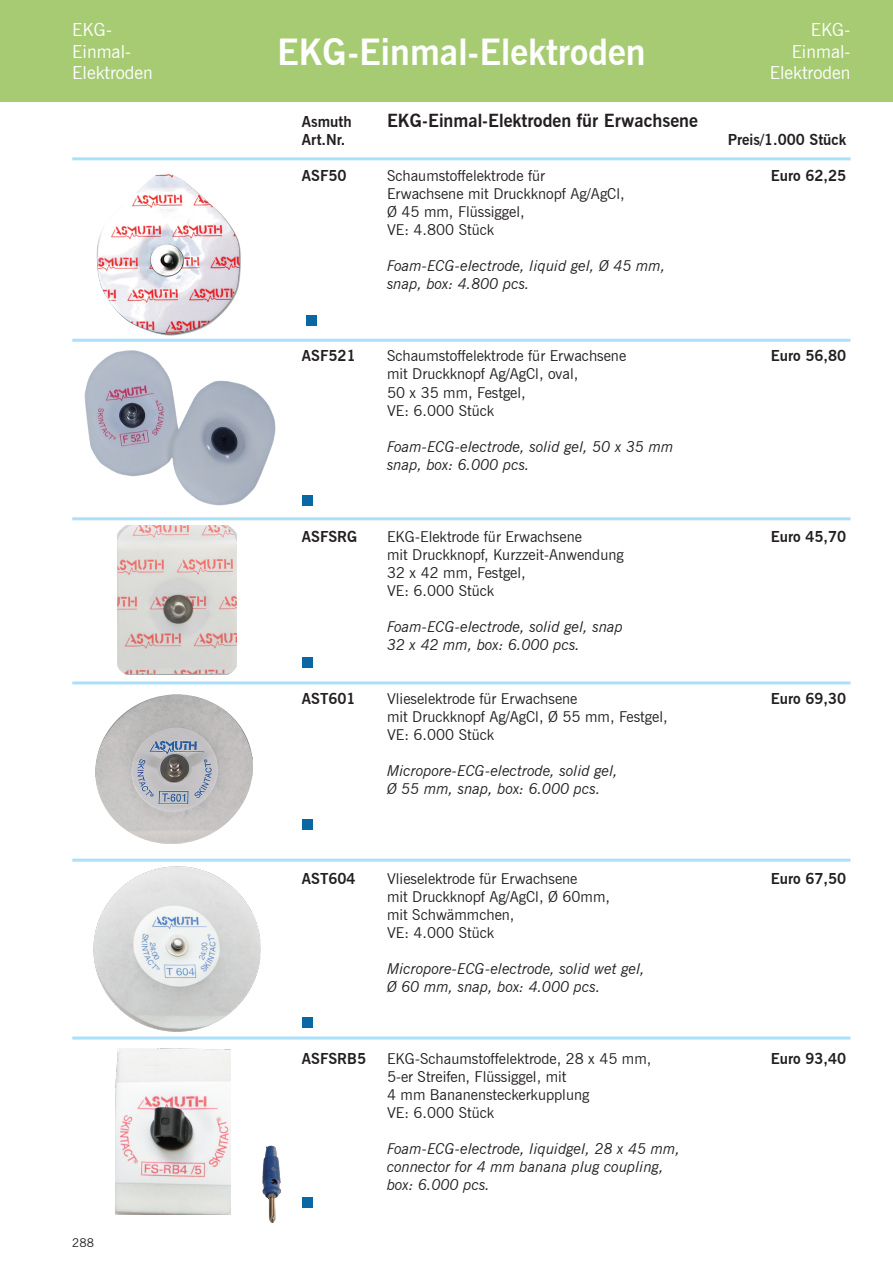
<style>
.page{position:relative;width:893px;height:1263px;background:#fff}
.page>*{position:absolute;margin:0;border:0;box-sizing:border-box;transform-origin:0 0}
.Text{font:700 36px "News Gothic BT";color:#fff}
.Text-2{font:18px "News Gothic BT";color:#fff}
.Produkte{font:700 18px "News Gothic BT";color:#231f20}
.Produkte-2{font:15px "News Gothic BT";color:#231f20}
.Text-3{font:italic 15px "News Gothic BT";color:#231f20}
.Produkte-3{font:700 15px "News Gothic BT";color:#231f20}
.Text-4{font:15px "News Gothic BT";color:#231f20}
.Text-5{font:700 15px "News Gothic BT";color:#231f20}
.t1{font:12px "News Gothic BT";color:#231f20}
</style>
<div class="page">
<div style="left:0;top:0;width:893px;height:102px;background:#a6cb72"></div>
<div style="left:306px;top:315px;width:11px;height:10px;background:#0968a3"></div>
<div style="left:302px;top:495px;width:11px;height:10px;background:#0968a3"></div>
<div style="left:302px;top:657px;width:11px;height:10px;background:#0968a3"></div>
<div style="left:302px;top:819px;width:11px;height:10px;background:#0968a3"></div>
<div style="left:302px;top:1017px;width:11px;height:10px;background:#0968a3"></div>
<div style="left:302px;top:1197px;width:11px;height:10px;background:#0968a3"></div>
<hr style="left:72px;top:1036px;width:778px;height:3px;background:#aae0f9">
<hr style="left:72px;top:681px;width:778px;height:3px;background:#aae0f9">
<hr style="left:72px;top:517px;width:778px;height:3px;background:#aae0f9">
<hr style="left:72px;top:339px;width:778px;height:3px;background:#aae0f9">
<img style="left:97px;top:174px;width:144px;height:161px">
<img style="left:84px;top:350px;width:192px;height:156px">
<img style="left:95px;top:694px;width:158px;height:150px">
<hr style="left:72px;top:859px;width:778px;height:3px;background:#aae0f9">
<img style="left:118px;top:525px;width:118px;height:150px">
<img style="left:115px;top:1049px;width:116px;height:165px">
<img style="left:94px;top:866px;width:166px;height:165px">
<img style="left:263px;top:1146px;width:17px;height:76px">
<hr style="left:72px;top:157px;width:778px;height:3px;background:#aae0f9">
<p class="Text-2" style="left:72px;top:19px;width:41px">EKG-</p>
<p class="Text-2" style="left:72px;top:41px;width:60px">Einmal-</p>
<p class="Text-2" style="left:72px;top:62px;width:82px">Elektroden</p>
<p class="t1" style="left:72px;top:1235px;width:23px">288</p>
<p class="Text" style="left:277px;top:30px;width:370px">EKG-Einmal-Elektroden</p>
<p class="Text-2" style="left:811px;top:19px;width:41px">EKG-</p>
<p class="Text-2" style="left:792px;top:41px;width:60px">Einmal-</p>
<p class="Text-2" style="left:770px;top:62px;width:82px">Elektroden</p>
<p class="Produkte-3" style="left:302px;top:113px;width:51px">Asmuth</p>
<p class="Produkte" style="left:387px;top:110px;width:313px">EKG-Einmal-Elektroden für Erwachsene</p>
<p class="Produkte-3" style="left:302px;top:131px;width:45px">Art.Nr.</p>
<p class="Produkte-3" style="left:728px;top:131px;width:120px">Preis/1.000 Stück</p>
<p class="Produkte-3" style="left:302px;top:167px;width:46px">ASF50</p>
<p class="Produkte-2" style="left:387px;top:167px;width:160px">Schaumstoffelektrode für</p>
<p class="Produkte-3" style="left:771px;top:167px;width:77px">Euro 62,25</p>
<p class="Produkte-2" style="left:387px;top:185px;width:239px">Erwachsene mit Druckknopf Ag/AgCl,</p>
<p class="Produkte-2" style="left:387px;top:203px;width:139px">Ø 45 mm, Flüssiggel,</p>
<p class="Produkte-2" style="left:387px;top:221px;width:109px">VE: 4.800 Stück</p>
<p class="Text-3" style="left:387px;top:257px;width:280px">Foam-ECG-electrode, liquid gel, Ø 45 mm,</p>
<p class="Text-3" style="left:387px;top:275px;width:144px">snap, box: 4.800 pcs.</p>
<p class="Produkte-3" style="left:302px;top:347px;width:55px">ASF521</p>
<p class="Produkte-2" style="left:387px;top:347px;width:241px">Schaumstoffelektrode für Erwachsene</p>
<p class="Produkte-3" style="left:771px;top:347px;width:77px">Euro 56,80</p>
<p class="Produkte-2" style="left:387px;top:365px;width:193px">mit Druckknopf Ag/AgCl, oval,</p>
<p class="Produkte-2" style="left:387px;top:383px;width:140px">50 x 35 mm, Festgel,</p>
<p class="Produkte-2" style="left:387px;top:401px;width:109px">VE: 6.000 Stück</p>
<p class="Text-3" style="left:387px;top:437px;width:288px">Foam-ECG-electrode, solid gel, 50 x 35 mm</p>
<p class="Text-3" style="left:387px;top:455px;width:144px">snap, box: 6.000 pcs.</p>
<p class="Text-5" style="left:302px;top:527px;width:57px">ASFSRG</p>
<p class="Text-4" style="left:387px;top:527px;width:196px">EKG-Elektrode für Erwachsene</p>
<p class="Text-5" style="left:771px;top:527px;width:77px">Euro 45,70</p>
<p class="Text-4" style="left:387px;top:545px;width:238px">mit Druckknopf, Kurzzeit-Anwendung</p>
<p class="Text-4" style="left:387px;top:563px;width:140px">32 x 42 mm, Festgel,</p>
<p class="Text-4" style="left:387px;top:581px;width:109px">VE: 6.000 Stück</p>
<p class="Text-3" style="left:387px;top:617px;width:238px">Foam-ECG-electrode, solid gel, snap</p>
<p class="Text-3" style="left:387px;top:635px;width:195px">32 x 42 mm, box: 6.000 pcs.</p>
<p class="Produkte-3" style="left:302px;top:689px;width:55px">AST601</p>
<p class="Produkte-2" style="left:387px;top:689px;width:192px">Vlieselektrode für Erwachsene</p>
<p class="Produkte-3" style="left:771px;top:689px;width:77px">Euro 69,30</p>
<p class="Produkte-2" style="left:387px;top:707px;width:282px">mit Druckknopf Ag/AgCl, Ø 55 mm, Festgel,</p>
<p class="Produkte-2" style="left:387px;top:725px;width:109px">VE: 6.000 Stück</p>
<p class="Text-3" style="left:387px;top:761px;width:233px">Micropore-ECG-electrode, solid gel,</p>
<p class="Text-3" style="left:387px;top:779px;width:215px">Ø 55 mm, snap, box: 6.000 pcs.</p>
<p class="Produkte-3" style="left:302px;top:869px;width:55px">AST604</p>
<p class="Produkte-2" style="left:387px;top:869px;width:192px">Vlieselektrode für Erwachsene</p>
<p class="Produkte-3" style="left:771px;top:869px;width:77px">Euro 67,50</p>
<p class="Produkte-2" style="left:387px;top:887px;width:224px">mit Druckknopf Ag/AgCl, Ø 60mm,</p>
<p class="Produkte-2" style="left:387px;top:905px;width:129px">mit Schwämmchen,</p>
<p class="Produkte-2" style="left:387px;top:923px;width:109px">VE: 4.000 Stück</p>
<p class="Text-3" style="left:387px;top:959px;width:259px">Micropore-ECG-electrode, solid wet gel,</p>
<p class="Text-3" style="left:387px;top:977px;width:215px">Ø 60 mm, snap, box: 4.000 pcs.</p>
<p class="Produkte-3" style="left:302px;top:1049px;width:66px">ASFSRB5</p>
<p class="Produkte-2" style="left:387px;top:1049px;width:266px">EKG-Schaumstoffelektrode, 28 x 45 mm,</p>
<p class="Produkte-3" style="left:771px;top:1049px;width:77px">Euro 93,40</p>
<p class="Produkte-2" style="left:387px;top:1067px;width:181px">5-er Streifen, Flüssiggel, mit</p>
<p class="Produkte-2" style="left:387px;top:1085px;width:204px">4 mm Bananensteckerkupplung</p>
<p class="Produkte-2" style="left:387px;top:1103px;width:109px">VE: 6.000 Stück</p>
<p class="Text-3" style="left:387px;top:1139px;width:295px">Foam-ECG-electrode, liquidgel, 28 x 45 mm,</p>
<p class="Text-3" style="left:387px;top:1157px;width:278px">connector for 4 mm banana plug coupling,</p>
<p class="Text-3" style="left:387px;top:1175px;width:105px">box: 6.000 pcs.</p>
</div>
